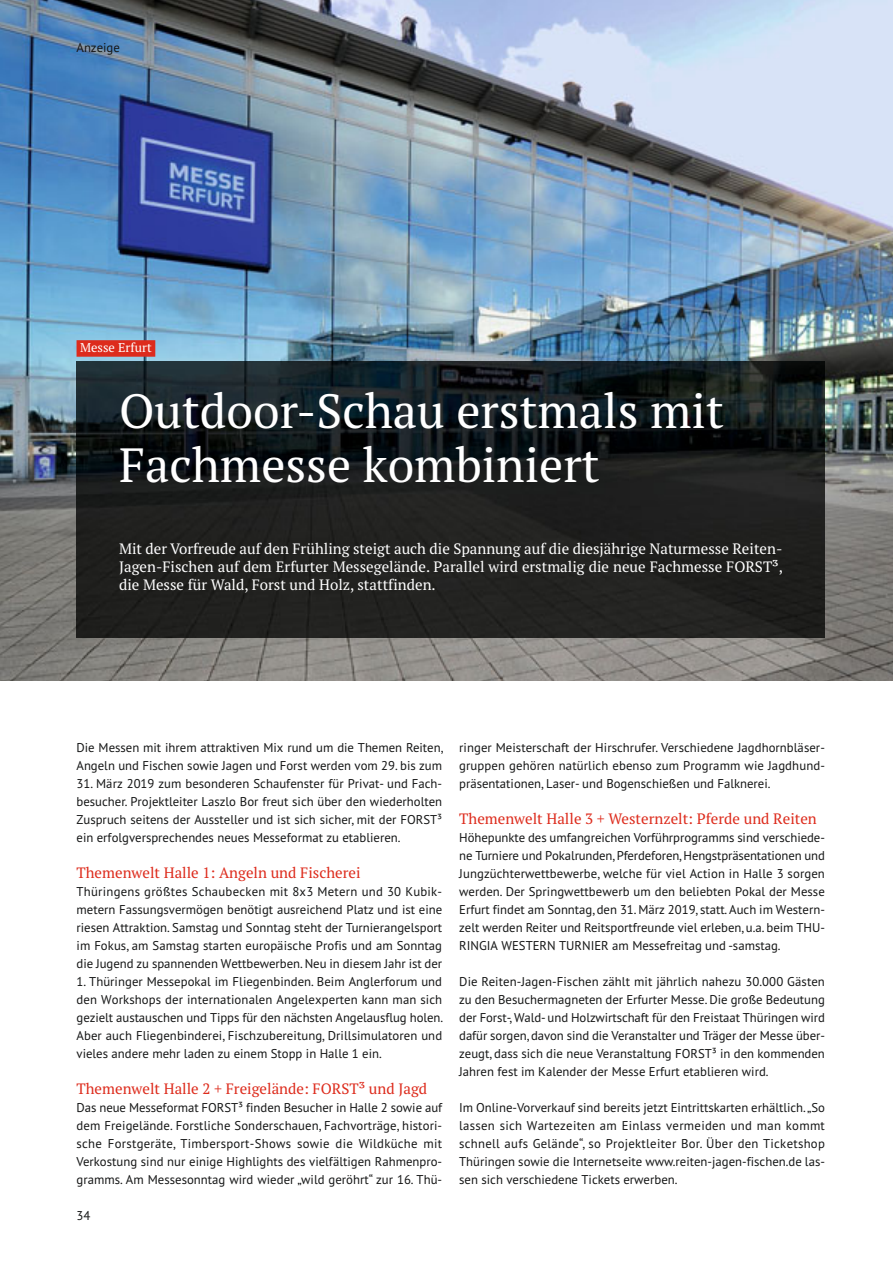
<style>
.page{position:relative;width:893px;height:1263px;background:#fff}
.page>*{position:absolute;margin:0;border:0;box-sizing:border-box;transform-origin:0 0}
.t1{font:48px/54px "PT Serif";color:#fff}
.t2{font:15px/18px "PT Serif";color:#fff;text-align:justify}
.t3{font:15px "PT Serif";color:#dd2b1c}
.t4{font:12.75px/18px "PT Sans";color:#151616;text-align:justify}
.t5{font:12.75px "PT Serif";color:#fff}
.s1{color:#dd2b1c}
</style>
<div class="page">
<img style="left:0;top:0;width:893px;height:680px">
<img style="left:77px;top:361px;width:748px;height:277px">
<div style="left:77px;top:340px;width:78px;height:17px;background:#dd2b1c"></div>
<p class="t4" style="left:77px;top:40px;width:45px">Anzeige</p>
<p class="t5" style="left:77px;top:342px;width:80px"><span class="s1">.</span>Messe Erfurt<span class="s1">.</span></p>
<h1 class="t1" style="left:119px;top:388px;width:606px">Outdoor-Schau erstmals mit<br>Fachmesse kombiniert</h1>
<p class="t2" style="left:119px;top:541px;width:665px">Mit der Vorfreude auf den Frühling steigt auch die Spannung auf die diesjährige Naturmesse Reiten-Jagen-Fischen auf dem Erfurter Messegelände. Parallel wird erstmalig die neue Fachmesse FORST³, die Messe für Wald, Forst und Holz, stattfinden.</p>
<p class="t4" style="left:77px;top:740px;width:368px">Die Messen mit ihrem attraktiven Mix rund um die Themen Reiten,<br>Angeln und Fischen sowie Jagen und Forst werden vom 29. bis zum</p>
<p class="t4" style="left:77px;top:776px;width:367px">31. März 2019 zum besonderen Schaufenster für Privat- und Fach - besucher. Projektleiter Laszlo Bor freut sich über den wiederholten Zuspruch seitens der Aussteller und ist sich sicher, mit der FORST³ ein erfolgversprechendes neues Messeformat zu etablieren.</p>
<p class="t3" style="left:77px;top:867px;width:285px">Themenwelt Halle 1: Angeln und Fischerei</p>
<p class="t4" style="left:77px;top:884px;width:367px">Thüringens größtes Schaubecken mit 8x3 Metern und 30 Kubik - metern Fassungsvermögen benötigt ausreichend Platz und ist eine riesen Attraktion. Samstag und Sonntag steht der Turnier angelsport im Fokus, am Samstag starten europäische Profis und am Sonntag die Jugend zu spannenden Wettbewerben. Neu in diesem Jahr ist der</p>
<p class="t4" style="left:77px;top:974px;width:368px">1. Thüringer Messepokal im Fliegenbinden. Beim Anglerforum und den Workshops der internationalen Angelexperten kann man sich gezielt austauschen und Tipps für den nächsten Angelausflug holen.<br>Aber auch Fliegenbinderei, Fischzubereitung, Drillsimulatoren und vieles andere mehr laden zu einem Stopp in Halle 1 ein.</p>
<p class="t3" style="left:77px;top:1083px;width:352px">Themenwelt Halle 2 + Freigelände: FORST³ und Jagd</p>
<p class="t4" style="left:77px;top:1100px;width:367px">Das neue Messeformat FORST³ finden Besucher in Halle 2 sowie auf dem Freigelände. Forstliche Sonderschauen, Fachvorträge, histori&shy;sche Forstgeräte, Timbersport-Shows sowie die Wildküche mit Verkostung sind nur einige Highlights des vielfältigen Rahmen pro - gramms. Am Messesonntag wird wieder „wild geröhrt“ zur 16. Thü -</p>
<p class="t4" style="left:77px;top:1208px;width:15px">34</p>
<p class="t4" style="left:459px;top:740px;width:367px">ringer Meister schaft der Hirschrufer. Verschiedene Jagdhornbläser - gruppen gehören natürlich ebenso zum Programm wie Jagdhund - präsentationen, Laser- und Bogenschießen und Falknerei.</p>
<p class="t3" style="left:459px;top:813px;width:359px">Themenwelt Halle 3 + Westernzelt: Pferde und Reiten</p>
<p class="t4" style="left:459px;top:830px;width:367px">Höhepunkte des umfangreichen Vorführprogramms sind verschiede&shy;ne Turniere und Pokalrunden, Pferdeforen, Hengstpräsentationen und Jungzüchterwettbewerbe, welche für viel Action in Halle 3 sorgen werden. Der Springwettbewerb um den beliebten Pokal der Messe Erfurt findet am Sonntag, den 31. März 2019, statt. Auch im Western - zelt werden Reiter und Reitsportfreunde viel erleben, u.a. beim THU-RINGIA WESTERN TURNIER am Messefreitag und -samstag.</p>
<p class="t4" style="left:459px;top:974px;width:367px">Die Reiten-Jagen-Fischen zählt mit jährlich nahezu 30.000 Gästen zu den Besuchermagneten der Erfurter Messe. Die große Bedeutung der Forst-, Wald- und Holzwirtschaft für den Freistaat Thüringen wird dafür sorgen, davon sind die Veranstalter und Träger der Messe über&shy;zeugt, dass sich die neue Veranstaltung FORST³ in den kommenden Jahren fest im Kalender der Messe Erfurt etablieren wird.</p>
<p class="t4" style="left:459px;top:1100px;width:367px">Im Online-Vorverkauf sind bereits jetzt Eintrittskarten erhältlich. „So lassen sich Wartezeiten am Einlass vermeiden und man kommt schnell aufs Gelände“, so Projektleiter Bor. Über den Ticketshop Thüringen sowie die Internetseite www.reiten-jagen-fischen.de las&shy;sen sich verschiedene Tickets erwerben.</p>
</div>
